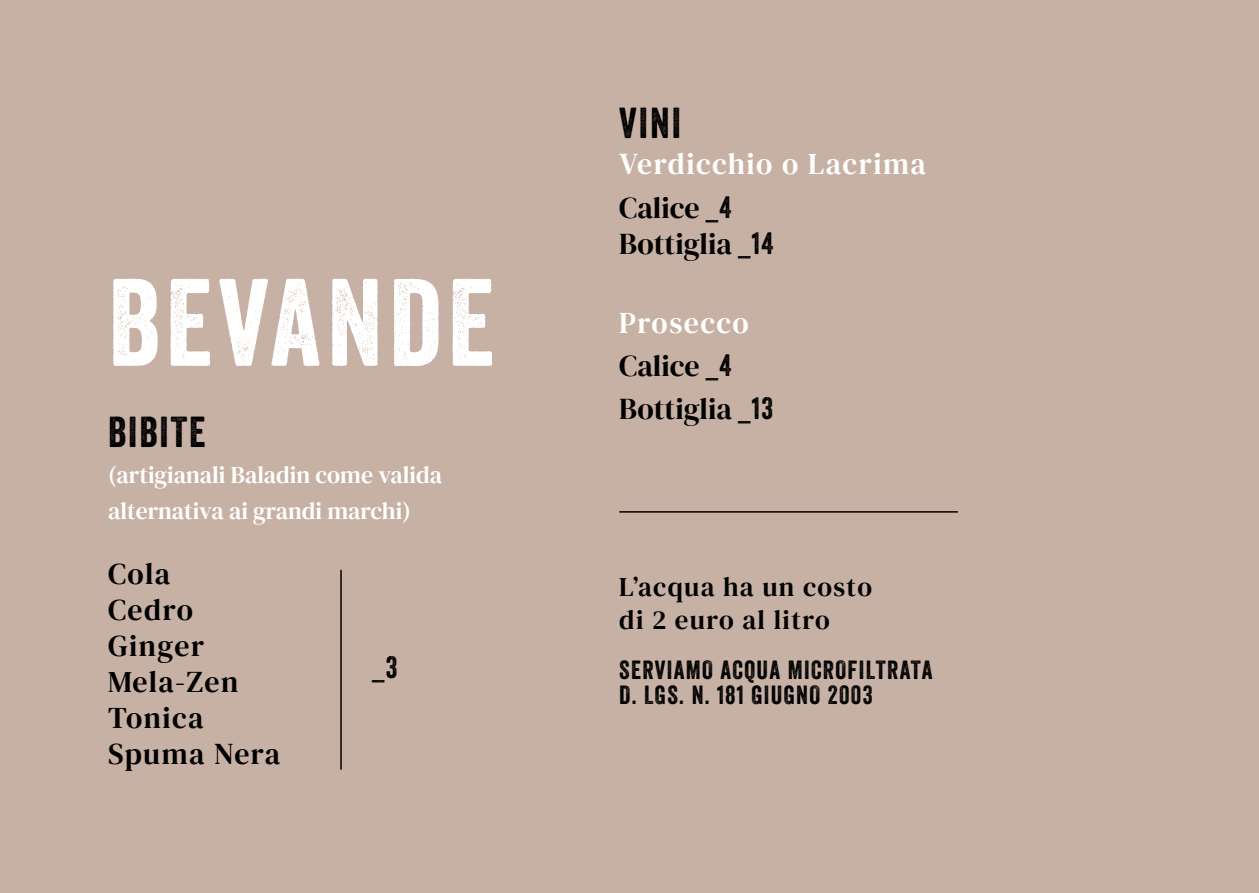
<style>
.page{position:relative;width:1259px;height:893px;background:#c7b1a4}
.page>*{position:absolute;margin:0;border:0;box-sizing:border-box;transform-origin:0 0}
.t1{font:120px "Veneer";letter-spacing:.05em;color:#fff}
.t2{font:42px "Veneer";letter-spacing:.05em;color:#000}
.t3{font:30px/36px "DM Serif Display";color:#000}
.t4{font:30px/36px "DM Serif Text";letter-spacing:.045em;color:#000}
.t5{font:30px "DM Serif Text";letter-spacing:.05em;color:#fff}
.t6{font:30px "Veneer";color:#000}
.t7{font:27px/32.4px "DM Serif Text";letter-spacing:.05em;color:#000}
.t8{font:25.5px/25.2px "Veneer";letter-spacing:.05em;color:#000}
.t9{font:24px/36px "DM Serif Text";color:#fff}
.s1{font-family:"Veneer"}
</style>
<div class="page">
<hr style="left:619px;top:511px;width:339px;height:2px;background:#000">
<hr style="left:340px;top:570px;width:2px;height:200px;background:#000">
<h1 class="t1" style="left:108px;top:249px;width:388px">BEVANDE</h1>
<h2 class="t2" style="left:108px;top:406px;width:99px">BIBITE</h2>
<p class="t9" style="left:108px;top:457px;width:335px">(artigianali Baladin come valida alternativa ai grandi marchi)</p>
<p class="t4" style="left:108px;top:556px;width:174px">Cola<br>Cedro<br>Ginger<br>Mela-Zen<br>Tonica<br>Spuma Nera</p>
<p class="t6" style="left:372px;top:649px;width:26px">_3</p>
<h2 class="t2" style="left:619px;top:98px;width:63px">VINI</h2>
<p class="t5" style="left:619px;top:147px;width:308px">Verdicchio o Lacrima</p>
<p class="t3" style="left:619px;top:190px;width:156px">Calice <span class="s1">_4<br></span>Bottiglia <span class="s1">_14</span></p>
<p class="t5" style="left:619px;top:305px;width:131px">Prosecco</p>
<p class="t3" style="left:619px;top:345px;width:155px;line-height:43.2px">Calice <span class="s1">_4<br></span>Bottiglia <span class="s1">_13</span></p>
<p class="t7" style="left:619px;top:571px;width:254px">L’acqua ha un costo di 2 euro al litro</p>
<p class="t8" style="left:619px;top:657px;width:315px">SERVIAMO ACQUA MICROFILTRATA<br>D. LGS. N. 181 GIUGNO 2003</p>
</div>
